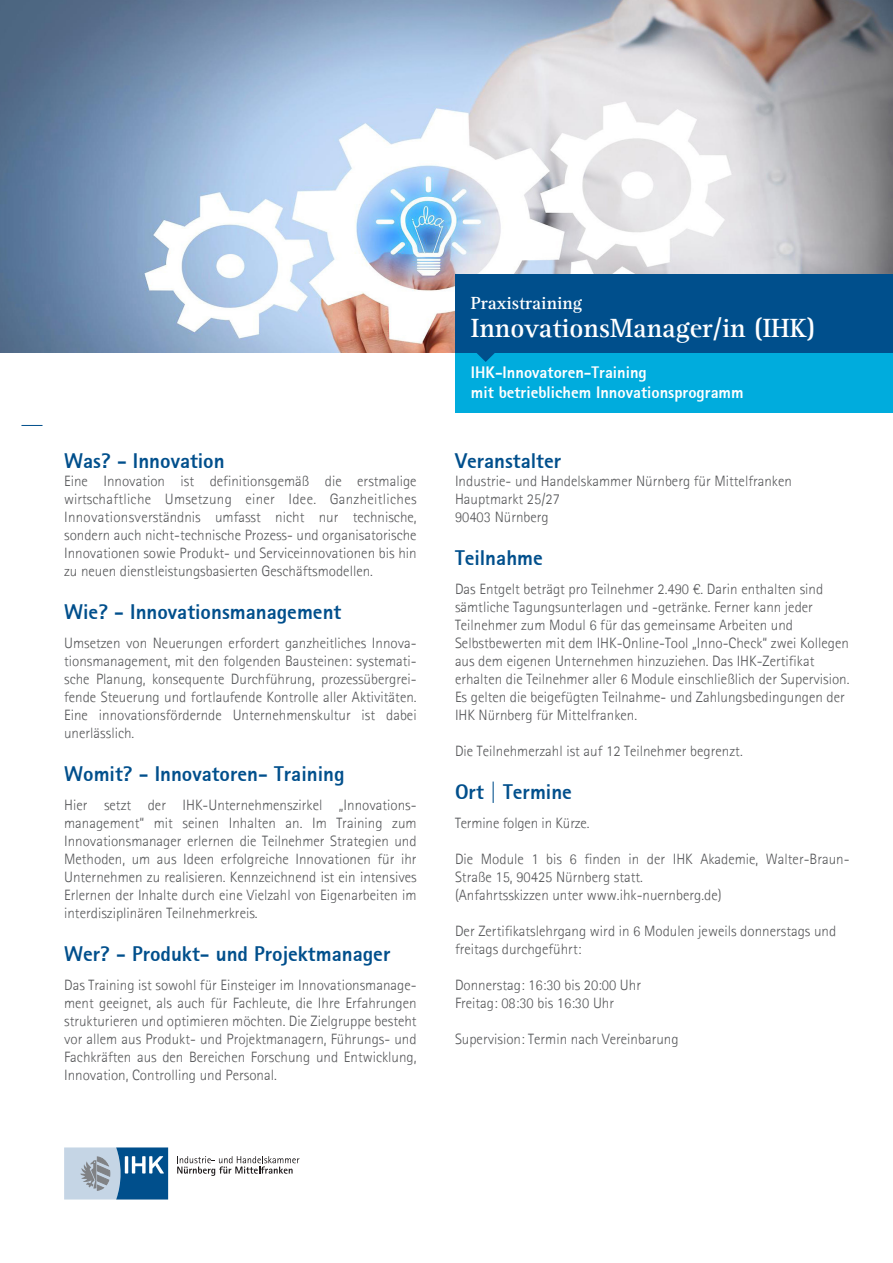
<style>
.page{position:relative;width:893px;height:1263px;background:#fff}
.page>*{position:absolute;margin:0;border:0;box-sizing:border-box;transform-origin:0 0}
.t1{font:700 27px "Agfa Rotis Serif";color:#fff}
.Zwischenüberschrift{font:800 21px "Agfa Rotis Sans Serif";color:#004f8c}
.t2{font:700 18px "Agfa Rotis Serif";color:#fff}
.t3{font:800 16.5px/19.8px "Agfa Rotis Sans Serif";color:#fff}
.Fließtext{font:300 15px/18px "Agfa Rotis Sans Serif";color:#57585a;text-align:justify}
.Zwischenüberschrift-2{font:300 15px "Agfa Rotis Sans Serif";color:#57585a}
</style>
<div class="page">
<img style="left:0;top:0;width:893px;height:353px">
<div style="left:455px;top:274px;width:438px;height:79px;background:#004f8c"></div>
<div style="left:455px;top:353px;width:438px;height:59px;background:#00acdd"></div>
<svg style="left:477px;top:353px;width:18px;height:9px"></svg>
<svg style="left:21px;top:425px;width:22px;height:1px"></svg>
<svg style="left:177px;top:1156px;width:122px;height:20px"></svg>
<svg style="left:64px;top:1147px;width:104px;height:52px"></svg>
<p class="Zwischenüberschrift" style="left:64px;top:448px;width:162px">Was? - Innovation</p>
<p class="Fließtext" style="left:64px;top:472px;width:354px">Eine Innovation ist definitionsgemäß die erstmalige wirtschaftliche Umsetzung einer Idee. Ganzheitliches Innovationsverständnis umfasst nicht nur technische, sondern auch nicht-technische Prozess- und organisatorische Innovationen sowie Produkt- und Serviceinnovationen bis hin zu neuen dienstleistungsbasierten Geschäftsmodellen.</p>
<p class="Zwischenüberschrift" style="left:64px;top:599px;width:279px">Wie? - Innovationsmanagement</p>
<p class="Fließtext" style="left:64px;top:634px;width:354px">Umsetzen von Neuerungen erfordert ganzheitliches Innova&shy;tionsmanagement, mit den folgenden Bausteinen: systemati&shy;sche Planung, konsequente Durchführung, prozessübergrei&shy;fende Steuerung und fortlaufende Kontrolle aller Aktivitäten.<br>Eine innovationsfördernde Unternehmenskultur ist dabei unerlässlich.</p>
<p class="Zwischenüberschrift" style="left:64px;top:761px;width:282px">Womit? - Innovatoren- Training</p>
<p class="Fließtext" style="left:64px;top:796px;width:354px">Hier setzt der IHK-Unternehmenszirkel „Innovations&shy;management“ mit seinen Inhalten an. Im Training zum Innovationsmanager erlernen die Teilnehmer Strategien und Methoden, um aus Ideen erfolgreiche Innovationen für ihr Unternehmen zu realisieren. Kennzeichnend ist ein intensives Erlernen der Inhalte durch eine Vielzahl von Eigenarbeiten im interdisziplinären Teilnehmerkreis.</p>
<p class="Zwischenüberschrift" style="left:64px;top:941px;width:328px">Wer? - Produkt- und Projektmanager</p>
<p class="Fließtext" style="left:64px;top:976px;width:354px">Das Training ist sowohl für Einsteiger im Innovationsmanage&shy;ment geeignet, als auch für Fachleute, die Ihre Erfahrungen strukturieren und optimieren möchten. Die Zielgruppe besteht vor allem aus Produkt- und Projektmanagern, Führungs- und Fachkräften aus den Bereichen Forschung und Entwicklung, Innovation, Controlling und Personal.</p>
<p class="t2" style="left:471px;top:292px;width:113px">Praxistraining</p>
<p class="t1" style="left:471px;top:312px;width:346px">InnovationsManager/in (IHK)</p>
<p class="t3" style="left:471px;top:362px;width:274px">IHK-Innovatoren-Training<br>mit betrieblichem Innovationsprogramm</p>
<p class="Zwischenüberschrift" style="left:455px;top:447px;width:108px">Veranstalter</p>
<p class="Fließtext" style="left:455px;top:472px;width:338px">Industrie- und Handelskammer Nürnberg für Mittelfranken</p>
<p class="Fließtext" style="left:455px;top:490px;width:106px">Hauptmarkt 25/27</p>
<p class="Fließtext" style="left:455px;top:508px;width:95px">90403 Nürnberg</p>
<p class="Zwischenüberschrift" style="left:455px;top:545px;width:89px">Teilnahme</p>
<p class="Fließtext" style="left:455px;top:580px;width:396px;text-align:left">Das Entgelt beträgt pro Teilnehmer 2.490 €. Darin enthalten sind sämtliche Tagungsunterlagen und -getränke. Ferner kann jeder Teilnehmer zum Modul 6 für das gemeinsame Arbeiten und Selbstbewerten mit dem IHK-Online-Tool „Inno-Check“ zwei Kollegen aus dem eigenen Unternehmen hinzuziehen. Das IHK-Zertifikat erhalten die Teilnehmer aller 6 Module einschließlich der Supervision.<br>Es gelten die beigefügten Teilnahme- und Zahlungsbedingungen der IHK Nürnberg für Mittelfranken.</p>
<p class="Fließtext" style="left:455px;top:742px;width:289px">Die Teilnehmerzahl ist auf 12 Teilnehmer begrenzt.</p>
<p class="Zwischenüberschrift" style="left:455px;top:779px;width:119px">Ort | Termine</p>
<p class="Fließtext" style="left:455px;top:814px;width:136px">Termine folgen in Kürze.</p>
<p class="Fließtext" style="left:455px;top:850px;width:396px">Die Module 1 bis 6 finden in der IHK Akademie, Walter-Braun-<br>Straße 15, 90425 Nürnberg statt.</p>
<p class="Zwischenüberschrift-2" style="left:455px;top:886px;width:268px">(Anfahrtsskizzen unter www.ihk-nuernberg.de)</p>
<p class="Fließtext" style="left:455px;top:922px;width:383px">Der Zertifikatslehrgang wird in 6 Modulen jeweils donnerstags und freitags durchgeführt:</p>
<p class="Fließtext" style="left:455px;top:976px;width:188px">Donnerstag: 16:30 bis 20:00 Uhr</p>
<p class="Fließtext" style="left:455px;top:994px;width:161px">Freitag: 08:30 bis 16:30 Uhr</p>
<p class="Fließtext" style="left:455px;top:1030px;width:225px">Supervision: Termin nach Vereinbarung</p>
</div>
